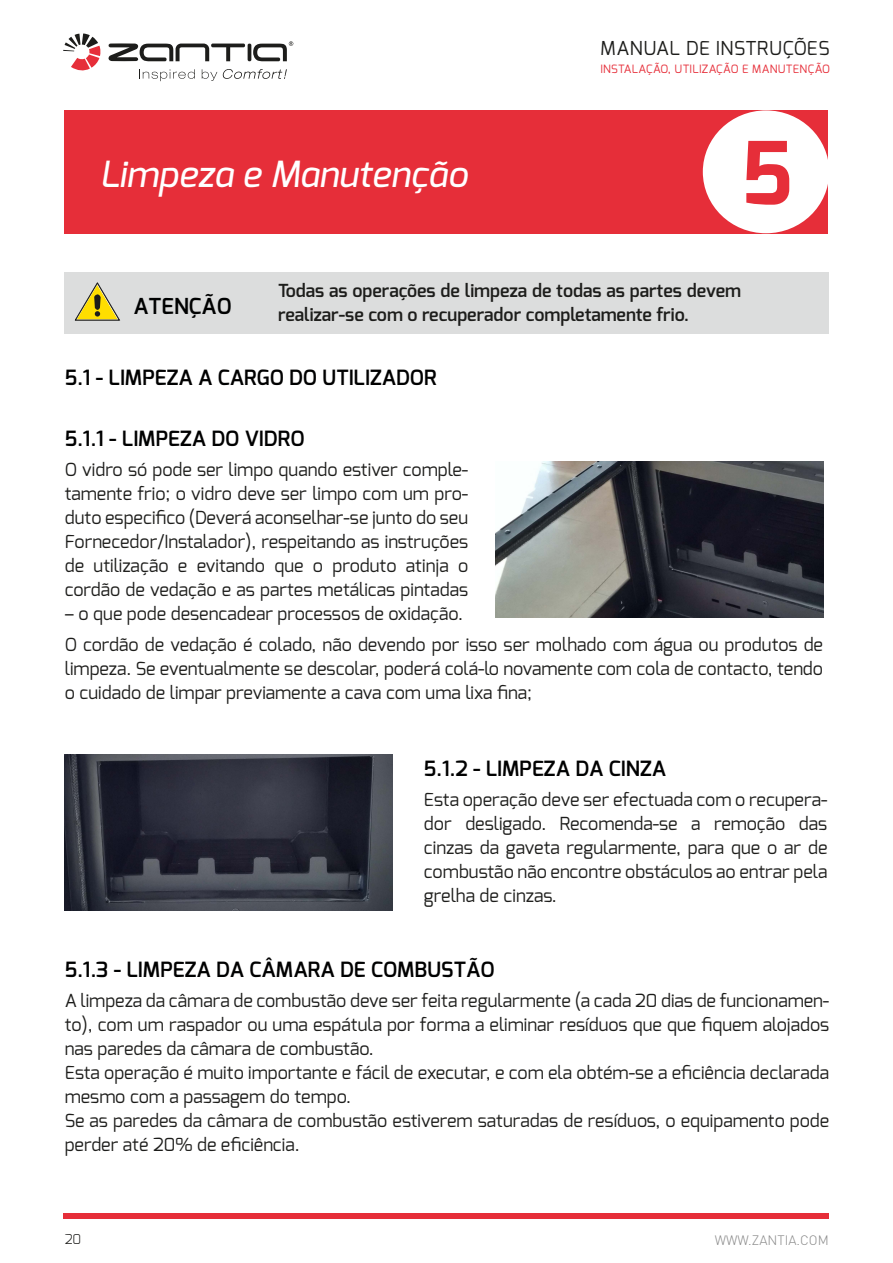
<style>
.page{position:relative;width:893px;height:1263px;background:#fff}
.page>*{position:absolute;margin:0;border:0;box-sizing:border-box;transform-origin:0 0}
.t1{font:700 86.7px "Exo";color:#e62e39}
.t2{font:italic 500 36px "Exo";color:#fff}
.t3{font:600 22.05px "Exo";color:#000101}
.t4{font:600 21px "Exo";color:#000101}
.t5{font:19.2px "Exo";letter-spacing:.03em;color:#1d1d1b}
.t6{font:18px/24px "Exo";color:#1d1d1b;text-align:justify}
.t7{font:600 18px/24px "Exo";color:#1d1d1b}
.t8{font:300 13.5px "DIN";color:#878787}
.t9{font:300 13.5px "Exo";color:#1d1d1b}
.t10{font:11.4px "Exo";letter-spacing:.03em;color:#e62e39}
</style>
<div class="page">
<div style="left:64px;top:272px;width:765px;height:61px;background:#dcdddd"></div>
<div style="left:65px;top:110px;width:763px;height:123px;background:#e62e39"></div>
<div style="left:703px;top:110px;width:126px;height:123px;background:#fff;border-radius:50%"></div>
<svg style="left:75px;top:283px;width:45px;height:37px"></svg>
<img style="left:496px;top:462px;width:327px;height:156px">
<img style="left:65px;top:755px;width:327px;height:156px">
<div style="left:64px;top:1214px;width:765px;height:5px;background:#e62e39"></div>
<svg style="left:142px;top:69px;width:53px;height:12px"></svg>
<svg style="left:202px;top:69px;width:15px;height:12px"></svg>
<svg style="left:223px;top:69px;width:64px;height:10px"></svg>
<svg style="left:253px;top:41px;width:40px;height:20px"></svg>
<hr style="left:248px;top:44px;width:3px;height:17px;background:#1d1d1b;border-radius:2px">
<hr style="left:211px;top:44px;width:34px;height:3px;background:#1d1d1b;border-radius:2px">
<svg style="left:63px;top:34px;width:38px;height:37px"></svg>
<svg style="left:108px;top:43px;width:101px;height:18px"></svg>
<h2 class="t2" style="left:100px;top:151px;width:369px">Limpeza e Manutenção</h2>
<p class="t5" style="left:600px;top:36px;width:231px">MANUAL DE INSTRUÇÕES</p>
<p class="t10" style="left:600px;top:62px;width:231px">INSTALAÇÃO, UTILIZAÇÃO E MANUTENÇÃO</p>
<h1 class="t1" style="left:741px;top:117px;width:53px">5</h1>
<p class="t3" style="left:134px;top:292px;width:99px">ATENÇÃO</p>
<p class="t7" style="left:278px;top:278px;width:464px">Todas as operações de limpeza de todas as partes devem realizar-se com o recuperador completamente frio.</p>
<p class="t4" style="left:65px;top:364px;width:373px">5.1 - LIMPEZA A CARGO DO UTILIZADOR</p>
<p class="t4" style="left:65px;top:425px;width:241px">5.1.1 - LIMPEZA DO VIDRO</p>
<p class="t6" style="left:65px;top:457px;width:405px">O vidro só pode ser limpo quando estiver comple&shy;tamente frio; o vidro deve ser limpo com um pro&shy;duto especifico (Deverá aconselhar-se junto do seu Fornecedor/Instalador), respeitando as instruções de utilização e evitando que o produto atinja o cordão de vedação e as partes metálicas pintadas</p>
<p class="t6" style="left:65px;top:601px;width:400px">– o que pode desencadear processos de oxidação.</p>
<p class="t6" style="left:65px;top:633px;width:760px">O cordão de vedação é colado, não devendo por isso ser molhado com água ou produtos de limpeza. Se eventualmente se descolar, poderá colá-lo novamente com cola de contacto, tendo o cuidado de limpar previamente a cava com uma lixa fina;</p>
<p class="t4" style="left:424px;top:755px;width:244px">5.1.2 - LIMPEZA DA CINZA</p>
<p class="t6" style="left:424px;top:787px;width:405px">Esta operação deve ser efectuada com o recupera&shy;dor desligado. Recomenda-se a remoção das cinzas da gaveta regularmente, para que o ar de combustão não encontre obstáculos ao entrar pela grelha de cinzas.</p>
<p class="t4" style="left:65px;top:956px;width:431px">5.1.3 - LIMPEZA DA CÂMARA DE COMBUSTÃO</p>
<p class="t6" style="left:65px;top:988px;width:766px;text-align:left">A limpeza da câmara de combustão deve ser feita regularmente (a cada 20 dias de funcionamen&shy;to), com um raspador ou uma espátula por forma a eliminar resíduos que que fiquem alojados nas paredes da câmara de combustão.<br>Esta operação é muito importante e fácil de executar, e com ela obtém-se a eficiência declarada mesmo com a passagem do tempo.<br>Se as paredes da câmara de combustão estiverem saturadas de resíduos, o equipamento pode perder até 20% de eficiência.</p>
<p class="t9" style="left:65px;top:1230px;width:18px">20</p>
<p class="t8" style="left:715px;top:1232px;width:115px">WWW.ZANTIA.COM</p>
</div>
